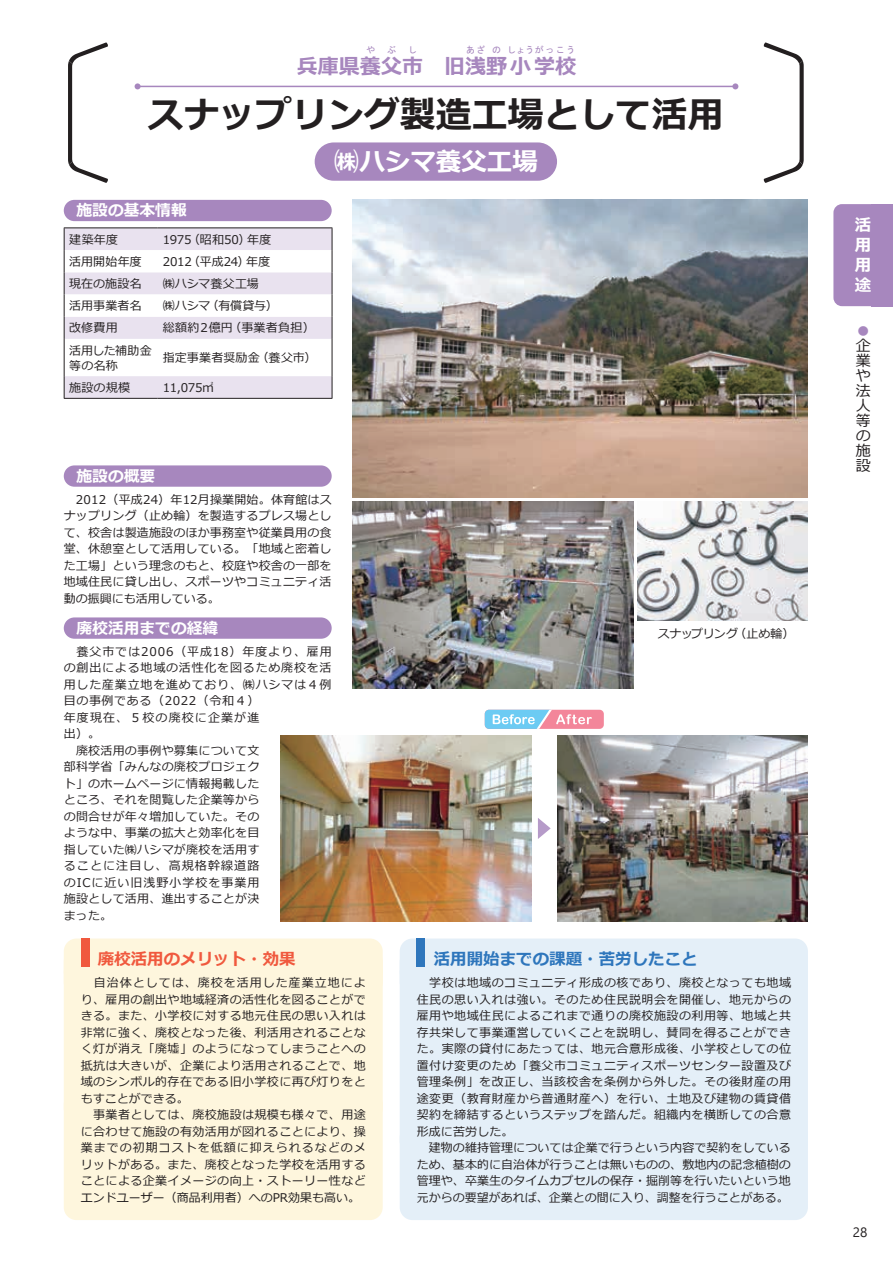
<style>
.page{position:relative;width:893px;height:1263px;background:#fff}
.page>*{position:absolute;margin:0;border:0;box-sizing:border-box;transform-origin:0 0}
.t1{font:700 36px "Meiryo";color:#231f20}
.t2{font:700 25.5px "Meiryo";color:#fff}
.t3{font:700 21px "Meiryo";color:#a787be}
.t4{font:700 16.5px "Meiryo";color:#2e76bc}
.t5{font:700 16.5px "Meiryo";color:#f0593e}
.t6{font:700 16.5px/20px "Meiryo";color:#fff;text-align:justify}
.t7{font:700 15.75px "Meiryo";color:#fff}
.t8{font:15px/15px "Meiryo";color:#231f20;text-align:justify}
.t9{font:15px "Meiryo";color:#a787be}
.t10{font:13.5px "Segoe UI";color:#231f20}
.t11{font:12px/16.5px "Meiryo";letter-spacing:.035em;color:#231f20}
.t12{font:12px/15px "Meiryo";letter-spacing:.01em;color:#231f20}
.t13{font:12px "Meiryo";color:#231f20}
.t14{font:12px "Meiryo";letter-spacing:-.015em;color:#231f20}
.t15{font:12px "Meiryo";letter-spacing:-.02em;color:#231f20}
.t16{font:12px "Meiryo";letter-spacing:.005em;color:#231f20}
.t17{font:9px "MS Gothic";letter-spacing:.125em;color:#a787be}
.t18{font:9px "MS Gothic";letter-spacing:.165em;color:#a787be}
</style>
<div class="page">
<img style="left:353px;top:200px;width:455px;height:297px">
<img style="left:353px;top:502px;width:281px;height:187px">
<img style="left:638px;top:502px;width:170px;height:119px">
<div style="left:485px;top:710px;width:119px;height:19px;background:#f3869a;border-radius:4px"></div>
<svg style="left:485px;top:710px;width:107px;height:19px"></svg>
<img style="left:281px;top:735px;width:250px;height:186px">
<img style="left:557px;top:735px;width:251px;height:186px">
<svg style="left:538px;top:818px;width:13px;height:21px"></svg>
<svg style="left:68px;top:43px;width:40px;height:140px"></svg>
<svg style="left:764px;top:43px;width:40px;height:140px"></svg>
<div style="left:833px;top:204px;width:60px;height:102px;background:#a787be;border-radius:9px"></div>
<div style="left:872px;top:204px;width:21px;height:102px;background:#a787be"></div>
<hr style="left:138px;top:86px;width:597px;height:1px;background:#a787be">
<svg style="left:135px;top:83px;width:6px;height:6px"></svg>
<svg style="left:732px;top:83px;width:6px;height:6px"></svg>
<div style="left:64px;top:465px;width:268px;height:22px;background:#a787be;border-radius:11px"></div>
<div style="left:64px;top:200px;width:268px;height:21px;background:#a787be;border-radius:11px"></div>
<hr style="left:64px;top:227px;width:94px;height:1px;background:#231f20">
<hr style="left:158px;top:227px;width:174px;height:1px;background:#231f20">
<svg style="left:64px;top:228px;width:269px;height:170px"></svg>
<hr style="left:64px;top:398px;width:94px;height:1px;background:#231f20">
<hr style="left:158px;top:398px;width:174px;height:1px;background:#231f20">
<div style="left:64px;top:617px;width:268px;height:22px;background:#a787be;border-radius:11px"></div>
<div style="left:64px;top:938px;width:319px;height:46px;background:#fef6dd;border-radius:13px"></div>
<div style="left:64px;top:959px;width:319px;height:162px;background:#fef6dd;border-radius:13px"></div>
<div style="left:64px;top:1091px;width:319px;height:129px;background:#fef6dd;border-radius:13px"></div>
<div style="left:81px;top:938px;width:8px;height:29px;background:#f0593e"></div>
<div style="left:315px;top:142px;width:242px;height:39px;background:#a787be;border-radius:19px"></div>
<div style="left:400px;top:938px;width:408px;height:46px;background:#e4eff8;border-radius:13px"></div>
<div style="left:400px;top:959px;width:408px;height:195px;background:#e4eff8;border-radius:13px"></div>
<div style="left:400px;top:1124px;width:408px;height:96px;background:#e4eff8;border-radius:13px"></div>
<div style="left:417px;top:938px;width:8px;height:29px;background:#2e76bc"></div>
<p class="t18" style="left:366px;top:45px;width:10px">や</p>
<p class="t18" style="left:387px;top:45px;width:10px">ぶ</p>
<p class="t18" style="left:408px;top:45px;width:10px">し</p>
<p class="t18" style="left:466px;top:45px;width:21px">あざ</p>
<p class="t18" style="left:492px;top:45px;width:10px">の</p>
<p class="t17" style="left:507px;top:45px;width:70px">しょうがっこう</p>
<h3 class="t3" style="left:297px;top:52px;width:281px">兵庫県養父市　旧浅野小学校</h3>
<h1 class="t1" style="left:148px;top:90px;width:577px">スナップリング製造工場として活用</h1>
<h3 class="t7" style="left:77px;top:200px;width:112px">施設の基本情報</h3>
<p class="t11" style="left:69px;top:232px;width:50px">建築年度</p>
<p class="t13" style="left:163px;top:231px;width:110px">1975（昭和50）年度</p>
<p class="t11" style="left:69px;top:254px;width:74px">活用開始年度</p>
<p class="t14" style="left:163px;top:253px;width:109px">2012（平成24）年度</p>
<p class="t11" style="left:69px;top:276px;width:74px">現在の施設名</p>
<p class="t16" style="left:163px;top:275px;width:98px">㈱ハシマ養父工場</p>
<p class="t11" style="left:69px;top:298px;width:74px">活用事業者名</p>
<p class="t11" style="left:163px;top:298px;width:116px">㈱ハシマ（有償貸与）</p>
<p class="t11" style="left:69px;top:320px;width:50px">改修費用</p>
<p class="t11" style="left:163px;top:320px;width:153px">総額約２億円（事業者負担）</p>
<p class="t12" style="left:69px;top:343px;width:84px">活用した補助金等の名称</p>
<p class="t12" style="left:163px;top:351px;width:155px">指定事業者奨励金（養父市）</p>
<p class="t11" style="left:69px;top:380px;width:62px">施設の規模</p>
<p class="t11" style="left:163px;top:380px;width:53px">11,075㎡</p>
<h2 class="t2" style="left:334px;top:144px;width:205px">㈱ハシマ養父工場</h2>
<h3 class="t7" style="left:77px;top:465px;width:80px">施設の概要</h3>
<p class="t11" style="left:64px;top:492px;width:269px;text-align:justify">　2012（平成24）年12月操業開始。体育館はスナップリング（止め輪）を製造するプレス場として、校舎は製造施設のほか事務室や従業員用の食堂、休憩室として活用している。「地域と密着した工場」という理念のもと、校庭や校舎の一部を地域住民に貸し出し、スポーツやコミュニティ活動の振興にも活用している。</p>
<h3 class="t7" style="left:77px;top:617px;width:143px">廃校活用までの経緯</h3>
<p class="t11" style="left:64px;top:644px;width:269px">　養父市では2006（平成18）年度より、雇用の創出による地域の活性化を図るため廃校を活用した産業立地を進めており、㈱ハシマは４例目の事例である（2022（令和４）<br>年度現在、５校の廃校に企業が進<br>出）。<br>　廃校活用の事例や募集について文<br>部科学省「みんなの廃校プロジェク<br>ト」のホームページに情報掲載した<br>ところ、それを閲覧した企業等から<br>の問合せが年々増加していた。その<br>ような中、事業の拡大と効率化を目<br>指していた㈱ハシマが廃校を活用す<br>ることに注目し、高規格幹線道路<br>のICに近い旧浅野小学校を事業用<br>施設として活用、進出することが決<br>まった。</p>
<p class="t15" style="left:658px;top:625px;width:138px">スナップリング（止め輪）</p>
<h3 class="t5" style="left:98px;top:947px;width:199px">廃校活用のメリット・効果</h3>
<p class="t11" style="left:81px;top:975px;width:286px">　自治体としては、廃校を活用した産業立地により、雇用の創出や地域経済の活性化を図ることができる。また、小学校に対する地元住民の思い入れは非常に強く、廃校となった後、利活用されることなく灯が消え「廃墟」のようになってしまうことへの抵抗は大きいが、企業により活用されることで、地域のシンボル的存在である旧小学校に再び灯りをともすことができる。<br>　事業者としては、廃校施設は規模も様々で、用途に合わせて施設の有効活用が図れることにより、操業までの初期コストを低額に抑えられるなどのメリットがある。また、廃校となった学校を活用することによる企業イメージの向上・ストーリー性などエンドユーザー（商品利用者）へのPR効果も高い。</p>
<h3 class="t4" style="left:434px;top:947px;width:265px">活用開始までの課題・苦労したこと</h3>
<p class="t11" style="left:417px;top:975px;width:376px">　学校は地域のコミュニティ形成の核であり、廃校となっても地域住民の思い入れは強い。そのため住民説明会を開催し、地元からの雇用や地域住民によるこれまで通りの廃校施設の利用等、地域と共存共栄して事業運営していくことを説明し、賛同を得ることができた。実際の貸付にあたっては、地元合意形成後、小学校としての位置付け変更のため「養父市コミュニティスポーツセンター設置及び管理条例」を改正し、当該校舎を条例から外した。その後財産の用途変更（教育財産から普通財産へ）を行い、土地及び建物の賃貸借契約を締結するというステップを踏んだ。組織内を横断しての合意形成に苦労した。<br>　建物の維持管理については企業で行うという内容で契約をしているため、基本的に自治体が行うことは無いものの、敷地内の記念植樹の管理や、卒業生のタイムカプセルの保存・掘削等を行いたいという地元からの要望があれば、企業との間に入り、調整を行うことがある。</p>
<h3 class="t6" style="left:855px;top:216px;width:18px">活用用途</h3>
<p class="t9" style="left:856px;top:320px;width:14px">●</p>
<p class="t8" style="left:856px;top:339px;width:16px">企業や法人等の施設</p>
<p class="t10" style="left:853px;top:1219px;width:16px">28</p>
</div>
